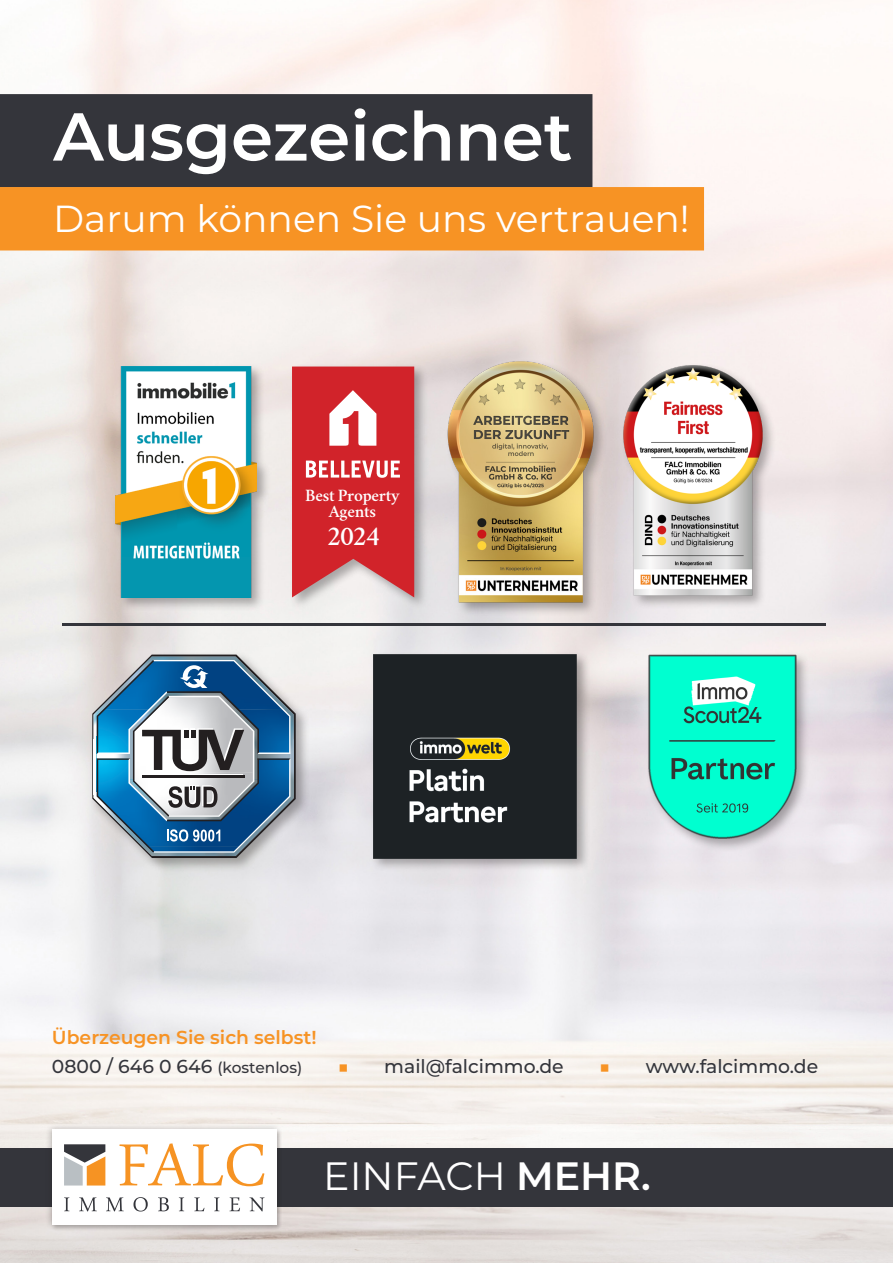
<style>
.page{position:relative;width:893px;height:1263px;background:#fff}
.page>*{position:absolute;margin:0;border:0;box-sizing:border-box;transform-origin:0 0}
.t1{font:600 67.65px "Montserrat";color:#fff}
.t2{font:39.45px "Montserrat";color:#fff}
.t3{font:37.65px "Montserrat";color:#fff}
.t4{font:600 27.9px "Crimson";color:#fff}
.t5{font:500 18.75px "Montserrat";color:#34353b}
.t6{font:600 18.75px "Montserrat";color:#f79324}
.t7{font:600 17.55px/16.4px "Crimson";letter-spacing:-.015em;color:#fff;text-align:center}
.s1{font-size:15.45px}
.s2{color:#f79324}
.s3{font-weight:600}
</style>
<div class="page">
<img style="left:0;top:0;width:893px;height:1263px">
<div style="left:0;top:1148px;width:893px;height:58px;background:#34353b"></div>
<div style="left:46px;top:1123px;width:237px;height:108px;background:#231f20;opacity:.3"></div>
<div style="left:52px;top:1129px;width:224px;height:95px;background:#fff"></div>
<svg style="left:64px;top:1144px;width:41px;height:41px;background:#aa9279"></svg>
<svg style="left:119px;top:1143px;width:145px;height:43px"></svg>
<svg style="left:64px;top:1197px;width:5px;height:14px"></svg>
<svg style="left:79px;top:1197px;width:18px;height:14px"></svg>
<svg style="left:106px;top:1197px;width:18px;height:14px"></svg>
<svg style="left:133px;top:1197px;width:15px;height:14px"></svg>
<svg style="left:158px;top:1197px;width:11px;height:14px"></svg>
<svg style="left:179px;top:1197px;width:5px;height:14px"></svg>
<svg style="left:194px;top:1197px;width:10px;height:14px"></svg>
<svg style="left:214px;top:1197px;width:5px;height:14px"></svg>
<svg style="left:229px;top:1197px;width:11px;height:14px"></svg>
<svg style="left:249px;top:1197px;width:15px;height:14px"></svg>
<div style="left:0;top:94px;width:592px;height:93px;background:#34353b"></div>
<div style="left:0;top:187px;width:704px;height:63px;background:#f79324"></div>
<hr style="left:63px;top:623px;width:763px;height:2px;background:#34353b">
<div style="left:289px;top:363px;width:140px;height:247px;background:#231f20;opacity:.35"></div>
<svg style="left:292px;top:367px;width:122px;height:230px;background:#d5454b"></svg>
<div style="left:112px;top:363px;width:159px;height:249px;background:#231f20;opacity:.35"></div>
<img style="left:116px;top:367px;width:141px;height:230px">
<div style="left:446px;top:358px;width:162px;height:258px;background:#231f20;opacity:.35"></div>
<img style="left:441px;top:359px;width:159px;height:248px">
<div style="left:370px;top:651px;width:220px;height:221px;background:#231f20;opacity:.35"></div>
<img style="left:373px;top:654px;width:203px;height:204px">
<div style="left:89px;top:651px;width:221px;height:221px;background:#231f20;opacity:.35"></div>
<svg style="left:92px;top:654px;width:204px;height:204px;background:#7296af"></svg>
<div style="left:646px;top:651px;width:164px;height:201px;background:#231f20;opacity:.35"></div>
<img style="left:648px;top:654px;width:149px;height:204px">
<div style="left:621px;top:362px;width:156px;height:247px;background:#f1edec"></div>
<img style="left:614px;top:359px;width:159px;height:248px">
<p class="t1" style="left:53px;top:89px;width:521px">Ausgezeichnet</p>
<p class="t3" style="left:53px;top:193px;width:638px">Darum können Sie uns vertrauen!</p>
<p class="t7" style="left:305px;top:486px;width:96px">Best Property<br>Agents</p>
<p class="t4" style="left:327px;top:516px;width:53px">2024</p>
<p class="t6" style="left:52px;top:1024px;width:266px">Überzeugen Sie sich selbst!</p>
<p class="t5" style="left:52px;top:1053px;width:252px">0800 / 646 0 646 <span class="s1">(kostenlos)</span></p>
<p class="t5" style="left:338px;top:1053px;width:228px"><span class="s2">■</span> mail@falcimmo.de</p>
<p class="t5" style="left:599px;top:1053px;width:221px"><span class="s2">■</span> www.falcimmo.de</p>
<p class="t2" style="left:323px;top:1149px;width:329px">EINFACH <span class="s3">MEHR.</span></p>
</div>
